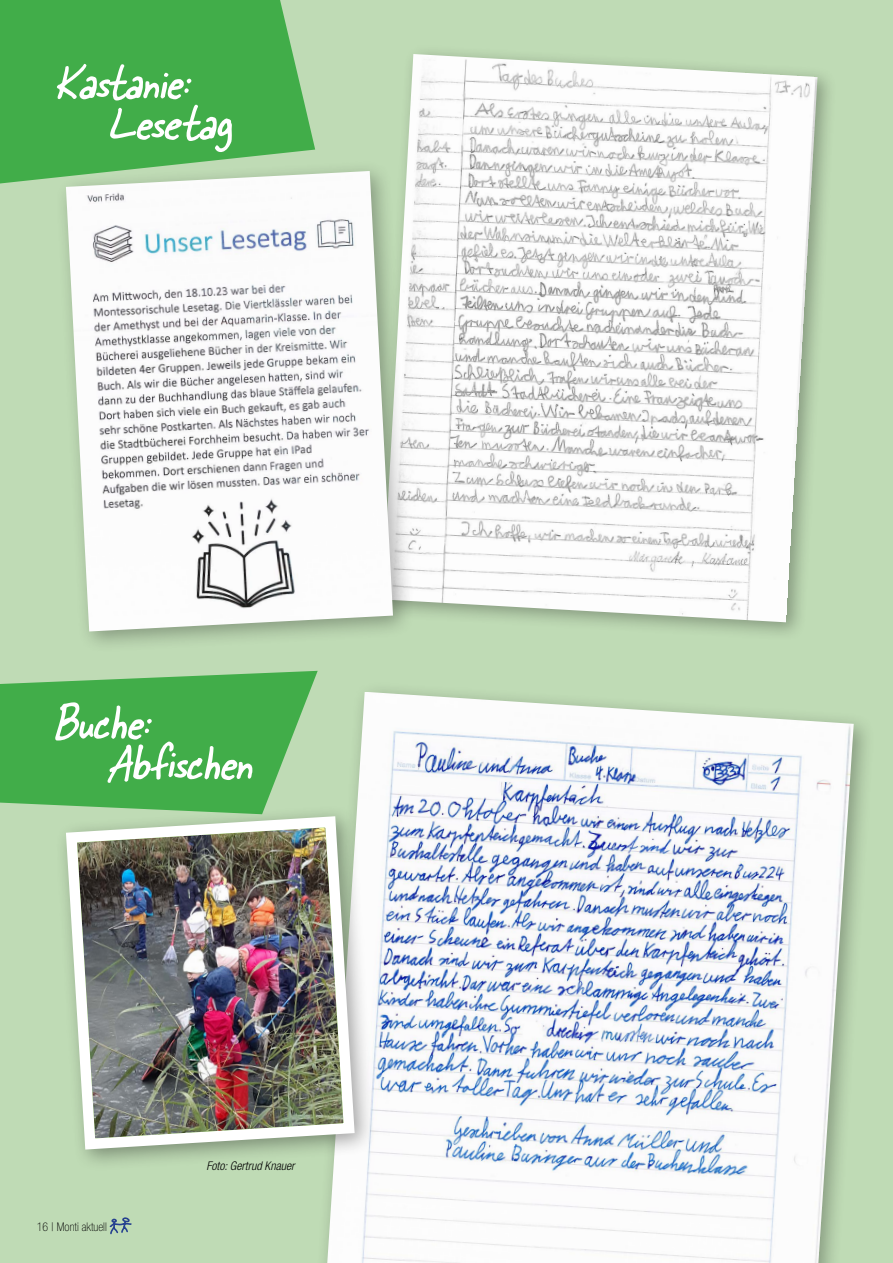
<style>
.page{position:relative;width:893px;height:1263px;background:#bfdbb5}
.page>*{position:absolute;margin:0;border:0;box-sizing:border-box;transform-origin:0 0}
.t1{font:italic 54px/40.5px "Skippy Sharp";color:#fff}
.t2{font:italic 300 condensed 12px "Helvetica Neue LT Std";color:#000}
.t3{font:100 condensed 12px "Helvetica Neue LT Std";color:#000}
</style>
<div class="page">
<svg style="left:109px;top:1217px;width:23px;height:18px"></svg>
<div style="left:0;top:0;width:315px;height:183px;background:#41ad49"></div>
<svg style="left:0;top:671px;width:318px;height:134px;fill:#41ad49"></svg>
<div style="left:372px;top:44px;width:465px;height:598px;background:#000;opacity:.3"></div>
<img style="left:382px;top:54px;width:435px;height:568px">
<div style="left:308px;top:681px;width:568px;height:582px;background:#000;opacity:.3"></div>
<img style="left:327px;top:692px;width:527px;height:571px">
<div style="left:55px;top:805px;width:322px;height:366px;background:#000;opacity:.35"></div>
<img style="left:60px;top:811px;width:300px;height:344px">
<div style="left:55px;top:160px;width:360px;height:493px;background:#000;opacity:.3"></div>
<img style="left:66px;top:171px;width:327px;height:460px">
<p class="t1" style="left:107px;top:62px;width:141px;text-indent:-54px">Kastanie:<br>Lesetag</p>
<p class="t1" style="left:106px;top:702px;width:162px;text-indent:-54px">Buche:<br>Abfischen</p>
<p class="t3" style="left:37px;top:1220px;width:71px">16 | Monti aktuell</p>
<p class="t2" style="left:206px;top:1159px;width:93px">Foto:GertrudKnauer</p>
</div>
